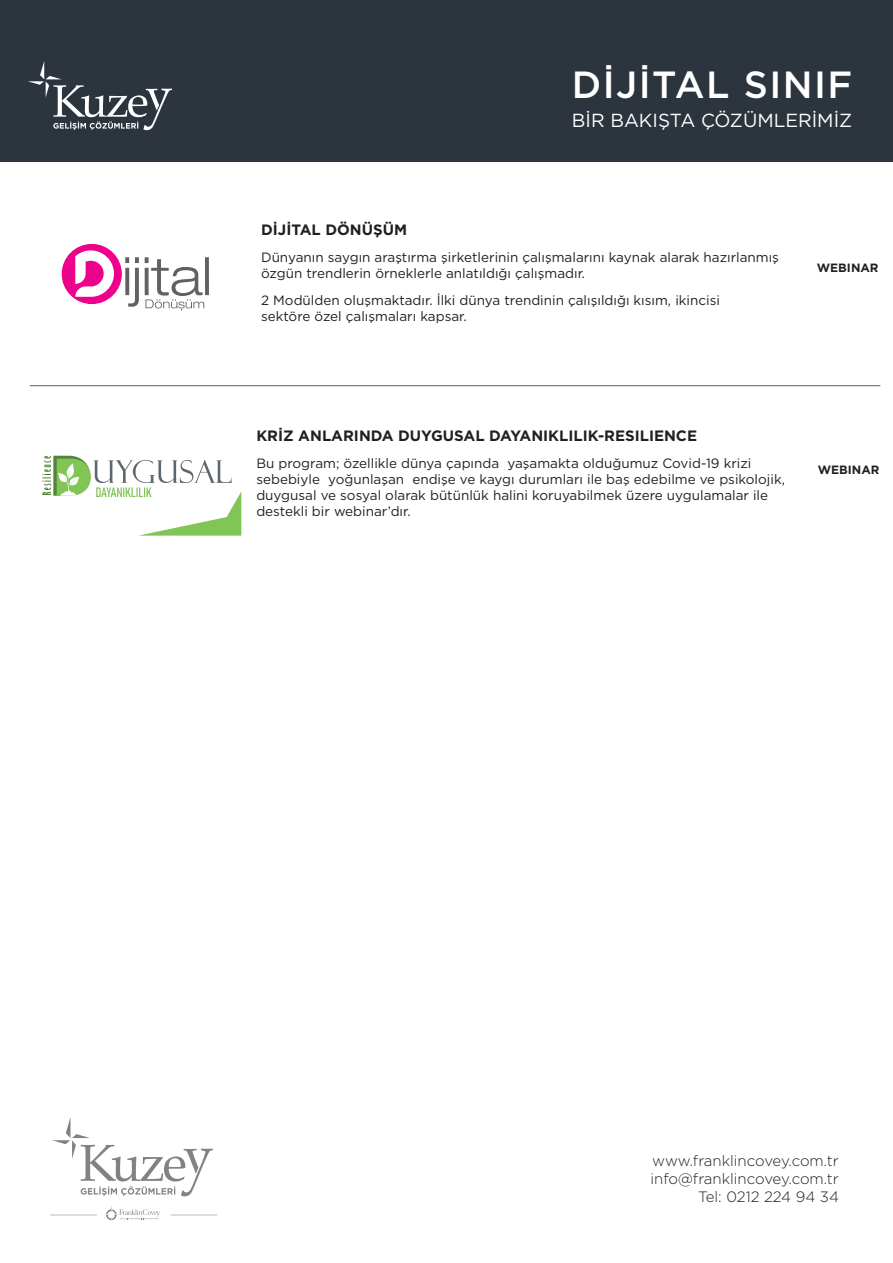
<style>
.page{position:relative;width:893px;height:1263px;background:#fff}
.page>*{position:absolute;margin:0;border:0;box-sizing:border-box;transform-origin:0 0}
.t1{font:500 37.8px "Gotham";letter-spacing:.04em;color:#fff}
.t2{font:18.9px "Gotham";color:#fff}
.t3{font:300 15px/18px "Gotham";color:#231f20;text-align:right}
.t4{font:700 15px "Gotham";color:#231f20}
.t5{font:13.5px/16.2px "Gotham";color:#231f20}
.t6{font:700 12px "Gotham";color:#231f20}
</style>
<div class="page">
<svg style="left:52px;top:1117px;width:161px;height:79px"></svg>
<svg style="left:105px;top:1206px;width:55px;height:15px"></svg>
<hr style="left:50px;top:1215px;width:47px;height:1px;background:#bcbdc0">
<hr style="left:171px;top:1215px;width:46px;height:1px;background:#bcbdc0">
<div style="left:0;top:0;width:893px;height:162px;background:#2c343e"></div>
<svg style="left:28px;top:61px;width:144px;height:69px"></svg>
<svg style="left:42px;top:455px;width:199px;height:81px"></svg>
<hr style="left:30px;top:385px;width:850px;height:1px;background:#3c6b86">
<svg style="left:61px;top:243px;width:148px;height:68px"></svg>
<h1 class="t1" style="left:572px;top:60px;width:282px">DİJİTAL SINIF</h1>
<h2 class="t2" style="left:572px;top:108px;width:282px">BİR BAKIŞTA ÇÖZÜMLERİMİZ</h2>
<p class="t4" style="left:261px;top:219px;width:147px">DİJİTAL DÖNÜŞÜM</p>
<p class="t5" style="left:261px;top:248px;width:519px">Dünyanın saygın araştırma şirketlerinin çalışmalarını kaynak alarak hazırlanmış özgün trendlerin örneklerle anlatıldığı çalışmadır.</p>
<p class="t5" style="left:261px;top:292px;width:460px">2 Modülden oluşmaktadır. İlki dünya trendinin çalışıldığı kısım, ikincisi sektöre özel çalışmaları kapsar.</p>
<p class="t6" style="left:817px;top:260px;width:63px">WEBINAR</p>
<p class="t4" style="left:256px;top:425px;width:442px">KRİZ ANLARINDA DUYGUSAL DAYANIKLILIK-RESILIENCE</p>
<p class="t5" style="left:256px;top:454px;width:530px">Bu program; özellikle dünya çapında yaşamakta olduğumuz Covid-19 krizi sebebiyle yoğunlaşan endişe ve kaygı durumları ile baş edebilme ve psikolojik, duygusal ve sosyal olarak bütünlük halini koruyabilmek üzere uygulamalar ile destekli bir webinar’dır.</p>
<p class="t6" style="left:818px;top:462px;width:63px">WEBINAR</p>
<p class="t3" style="left:650px;top:1151px;width:190px">www.franklincovey.com.tr info@franklincovey.com.tr<br>Tel: 0212 224 94 34</p>
</div>
